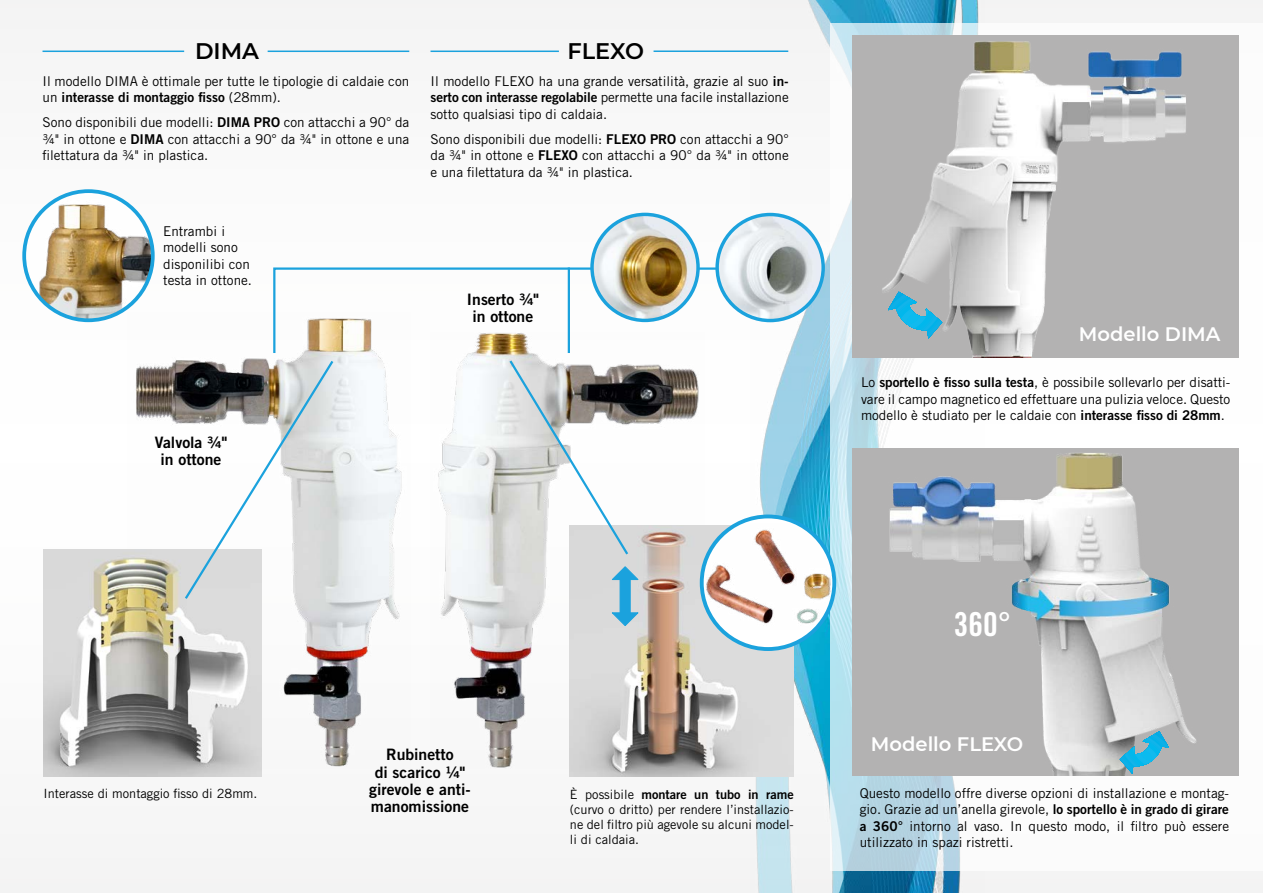
<style>
.page{position:relative;width:1263px;height:893px;background:#f7f7f7}
.page>*{position:absolute;margin:0;border:0;box-sizing:border-box;transform-origin:0 0}
.t1{font:33px "Trade Gothic LT Std Bd Cn 20";color:#fff}
.t2{font:600 22.5px "Montserrat";color:#000}
.t3{font:600 19.5px "Montserrat";color:#fff}
.t4{font:15.75px/17.2px "Trade Gothic LT Std Bd 2";color:#000;text-align:center}
.t5{font:13.5px/16.5px "Trade Gothic LT Std";color:#000;text-align:justify}
.t6{font:13.5px "Trade Gothic LT Std Bd 2";color:#000}
.t7{font:12.75px/15px "Trade Gothic LT Std";color:#000;text-align:justify}
.t8{font:12.75px "Trade Gothic LT Std Bd 2";color:#000}
.s1{font-family:"Trade Gothic LT Std"}
.s2{font-family:"Trade Gothic LT Std Bd 2"}
</style>
<div class="page">
<img style="left:750px;top:0;width:229px;height:893px">
<svg style="left:831px;top:23px;width:408px;height:847px"></svg>
<img style="left:441px;top:601px;width:129px;height:167px">
<img style="left:128px;top:360px;width:271px;height:407px">
<img style="left:592px;top:214px;width:106px;height:106px;border-radius:53px">
<img style="left:570px;top:601px;width:224px;height:175px">
<img style="left:44px;top:550px;width:218px;height:226px">
<div style="left:852px;top:35px;width:387px;height:322px;background:#b3b2b2"></div>
<img style="left:882px;top:41px;width:304px;height:316px">
<svg style="left:888px;top:292px;width:54px;height:46px"></svg>
<img style="left:852px;top:448px;width:387px;height:328px">
<svg style="left:1120px;top:731px;width:49px;height:42px"></svg>
<img style="left:27px;top:194px;width:123px;height:126px">
<div style="left:22px;top:189px;width:133px;height:133px;border:4px solid #1ba2dd;border-radius:50%"></div>
<img style="left:717px;top:215px;width:106px;height:106px;border-radius:53px">
<div style="left:715px;top:213px;width:110px;height:109px;border:3px solid #1ba2dd;border-radius:50%"></div>
<svg style="left:702px;top:516px;width:132px;height:133px"></svg>
<img style="left:702px;top:522px;width:132px;height:108px">
<div style="left:700px;top:514px;width:136px;height:137px;border:4px solid #1ba2dd;border-radius:50%"></div>
<svg style="left:611px;top:612px;width:28px;height:15px"></svg>
<div style="left:620px;top:575px;width:10px;height:41px;background:#1ba2dd"></div>
<svg style="left:183px;top:266px;width:573px;height:335px"></svg>
<hr style="left:430px;top:51px;width:129px;height:1px;background:#1ba2dd">
<hr style="left:43px;top:51px;width:141px;height:1px;background:#1ba2dd">
<hr style="left:268px;top:51px;width:141px;height:1px;background:#1ba2dd">
<hr style="left:653px;top:50px;width:135px;height:2px;background:#1ba2dd">
<h2 class="t2" style="left:195px;top:35px;width:66px">DIMA</h2>
<h2 class="t2" style="left:567px;top:35px;width:78px">FLEXO</h2>
<p class="t5" style="left:43px;top:73px;width:368px">Il modello DIMA è ottimale per tutte le tipologie di caldaie con</p>
<p class="t6" style="left:43px;top:89px;width:240px"><span class="s1">un</span> interasse di montaggio fisso <span class="s1">(28mm).</span></p>
<p class="t5" style="left:43px;top:114px;width:368px">Sono disponibili due modelli: <span class="s2">DIMA PRO</span> con attacchi a 90° da 3/4" in ottone e <span class="s2">DIMA</span> con attacchi a 90° da 3/4" in ottone e una filettatura da 3/4" in plastica.</p>
<p class="t5" style="left:430px;top:73px;width:360px">Il modello FLEXO ha una grande versatilità, grazie al suo <span class="s2">in&shy;serto con interasse regolabile</span> permette una facile installazione sotto qualsiasi tipo di caldaia.</p>
<p class="t5" style="left:430px;top:131px;width:360px">Sono disponibili due modelli: <span class="s2">FLEXO PRO</span> con attacchi a 90° da 3/4" in ottone e <span class="s2">FLEXO</span> con attacchi a 90° da 3/4" in ottone e una filettatura da 3/4" in plastica.</p>
<p class="t5" style="left:163px;top:223px;width:90px;text-align:left">Entrambi i modelli sono disponilibi con testa in ottone.</p>
<p class="t4" style="left:155px;top:433px;width:74px">Valvola 3/4" in ottone</p>
<p class="t4" style="left:467px;top:290px;width:73px">Inserto 3/4" in ottone</p>
<p class="t4" style="left:369px;top:746px;width:103px">Rubinetto<br>di scarico 1/4" girevole e anti&shy;manomissione</p>
<p class="t7" style="left:44px;top:786px;width:215px">Interasse di montaggio fisso di 28mm.</p>
<p class="t8" style="left:570px;top:786px;width:225px"><span class="s1">È possibile</span> montare un tubo in rame</p>
<p class="t7" style="left:570px;top:801px;width:225px">(curvo o dritto) per rendere l’installazio&shy;ne del filtro più agevole su alcuni model&shy;li di caldaia.</p>
<h3 class="t3" style="left:1079px;top:320px;width:143px">Modello DIMA</h3>
<p class="t5" style="left:861px;top:374px;width:371px">Lo <span class="s2">sportello è fisso sulla testa</span>, è possibile sollevarlo per disatti&shy;vare il campo magnetico ed effettuare una pulizia veloce. Questo modello è studiato per le caldaie con <span class="s2">interasse fisso di 28mm</span>.</p>
<h1 class="t1" style="left:954px;top:604px;width:59px">360°</h1>
<h3 class="t3" style="left:871px;top:730px;width:154px">Modello FLEXO</h3>
<p class="t5" style="left:860px;top:784px;width:371px">Questo modello offre diverse opzioni di installazione e montag&shy;gio. Grazie ad un’anella girevole, <span class="s2">lo sportello è in grado di girare a 360°</span> intorno al vaso. In questo modo, il filtro può essere utilizzato in spazi ristretti.</p>
</div>
